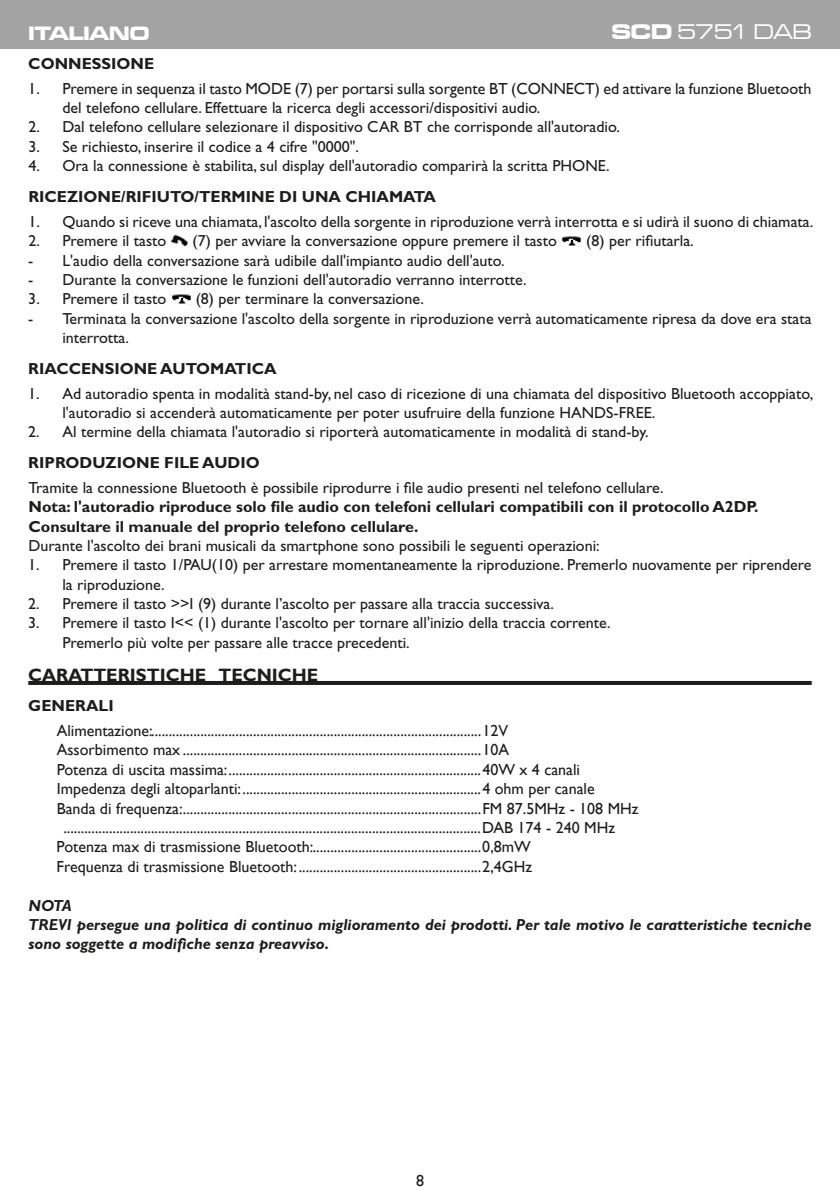
<style>
.page{position:relative;width:840px;height:1191px;background:#fff}
.page>*{position:absolute;margin:0;border:0;box-sizing:border-box;transform-origin:0 0}
.t1{font:22px "Microgramma D Medi Exte";letter-spacing:-.015em;color:#fff}
.t2{font:20px "Microgramma D Bold Exte";color:#fff}
.t3{font:700 18px "Gill Sans";color:#1d1d1b}
.t4{font:16px/19.2px "Gill Sans";color:#1d1d1b}
.t5{font:16px "Gill Sans";color:#1d1d1b}
.t6{font:700 16px/19.4px "Gill Sans";color:#1d1d1b}
.t7{font:italic 700 16px/19.2px "Gill Sans";color:#1d1d1b}
.s1{font-family:"Microgramma D Bold Exte"}
.s2{font-style:inherit}
</style>
<div class="page">
<div style="left:0;top:0;width:839px;height:48px;background:#a3a3a3"></div>
<hr style="left:28px;top:681px;width:783px;height:4px;background:#1d1d1b">
<img style="left:171px;top:235px;width:17px;height:11px">
<img style="left:561px;top:236px;width:20px;height:10px">
<img style="left:171px;top:294px;width:20px;height:10px">
<p class="t2" style="left:28px;top:20px;width:122px">ITALIANO</p>
<h1 class="t1" style="left:611px;top:18px;width:201px"><span class="s1">SCD</span> 5751 DAB</h1>
<p class="t6" style="left:28px;top:54px;width:127px">CONNESSIONE</p>
<p class="t4" style="left:62px;top:79px;width:750px;text-indent:-34px">1. <span class="s2">Premere in sequenza il tasto MODE (7) per portarsi sulla sorgente BT (CONNECT) ed</span> attivare la funzione Bluetooth del telefono cellulare. Effettuare la ricerca degli accessori/dispositivi audio.</p>
<p class="t4" style="left:28px;top:117px;width:592px">2. Dal telefono cellulare selezionare il dispositivo CAR BT che corrisponde all'autoradio.</p>
<p class="t4" style="left:28px;top:137px;width:332px">3. Se richiesto, inserire il codice a 4 cifre "0000".</p>
<p class="t4" style="left:28px;top:156px;width:582px">4. Ora la connessione è stabilita, sul display dell'autoradio comparirà la scritta PHONE.</p>
<p class="t6" style="left:28px;top:187px;width:409px">RICEZIONE/RIFIUTO/TERMINE DI UNA CHIAMATA</p>
<p class="t4" style="left:28px;top:212px;width:785px">1. Quando si riceve una chiamata, l'ascolto della sorgente in riproduzione verrà interrotta e si udirà il suono di chiamata.</p>
<p class="t4" style="left:28px;top:231px;width:139px">2. Premere il tasto</p>
<p class="t4" style="left:192px;top:231px;width:365px">(7) per avviare la conversazione oppure premere il tasto</p>
<p class="t4" style="left:586px;top:231px;width:109px">(8) per rifiutarla.</p>
<p class="t4" style="left:28px;top:251px;width:477px">- L'audio della conversazione sarà udibile dall'impianto audio dell'auto.</p>
<p class="t4" style="left:28px;top:270px;width:499px">- Durante la conversazione le funzioni dell'autoradio verranno interrotte.</p>
<p class="t4" style="left:28px;top:289px;width:139px">3. Premere il tasto</p>
<p class="t4" style="left:196px;top:289px;width:229px">(8) per terminare la conversazione.</p>
<p class="t4" style="left:62px;top:309px;width:750px;text-indent:-34px">- Terminata la conversazione l'ascolto della sorgente in riproduzione verrà automaticamente ripresa da dove era stata interrotta.</p>
<p class="t6" style="left:28px;top:358px;width:250px">RIACCENSIONE AUTOMATICA</p>
<p class="t4" style="left:62px;top:384px;width:751px;text-indent:-34px">1. Ad autoradio spenta in modalità stand-by, nel caso di ricezione di una chiamata del dispositivo Bluetooth accoppiato, l'autoradio si accenderà automaticamente per poter usufruire della funzione HANDS-FREE.</p>
<p class="t4" style="left:28px;top:422px;width:621px">2. Al termine della chiamata l'autoradio si riporterà automaticamente in modalità di stand-by.</p>
<p class="t6" style="left:28px;top:453px;width:233px">RIPRODUZIONE FILE AUDIO</p>
<p class="t4" style="left:28px;top:478px;width:636px">Tramite la connessione Bluetooth è possibile riprodurre i file audio presenti nel telefono cellulare.</p>
<p class="t6" style="left:28px;top:497px;width:731px">Nota: l'autoradio riproduce solo file audio con telefoni cellulari compatibili con il protocollo A2DP.<br>Consultare il manuale del proprio telefono cellulare.</p>
<p class="t4" style="left:28px;top:536px;width:572px">Durante l'ascolto dei brani musicali da smartphone sono possibili le seguenti operazioni:</p>
<p class="t4" style="left:62px;top:555px;width:750px;text-indent:-34px">1. Premere il tasto 1/PAU(10) per arrestare momentaneamente la riproduzione. Premerlo nuovamente per riprendere la riproduzione.</p>
<p class="t4" style="left:28px;top:594px;width:526px">2. Premere il tasto &gt;&gt;I (9) durante l’ascolto per passare alla traccia successiva.</p>
<p class="t4" style="left:62px;top:613px;width:549px;text-indent:-34px">3. Premere il tasto I&lt;&lt; (1) durante l'ascolto per tornare all'inizio della traccia corrente.<br>Premerlo più volte per passare alle tracce precedenti.</p>
<p class="t3" style="left:28px;top:664px;width:291px">CARATTERISTICHE TECNICHE</p>
<p class="t6" style="left:28px;top:696px;width:87px">GENERALI</p>
<p class="t5" style="left:57px;top:721px;width:452px">Alimentazione:..............................................................................................12V</p>
<p class="t5" style="left:57px;top:740px;width:453px">Assorbimento max .....................................................................................10A</p>
<p class="t5" style="left:57px;top:760px;width:524px">Potenza di uscita massima:........................................................................40W x 4 canali</p>
<p class="t5" style="left:57px;top:779px;width:539px">Impedenza degli altoparlanti:....................................................................4 ohm per canale</p>
<p class="t5" style="left:57px;top:799px;width:583px">Banda di frequenza:.....................................................................................FM 87.5MHz - 108 MHz</p>
<p class="t5" style="left:63px;top:818px;width:553px">.......................................................................................................................DAB 174 - 240 MHz</p>
<p class="t5" style="left:57px;top:837px;width:475px">Potenza max di trasmissione Bluetooth:................................................0,8mW</p>
<p class="t5" style="left:57px;top:857px;width:476px">Frequenza di trasmissione Bluetooth:....................................................2,4GHz</p>
<p class="t7" style="left:28px;top:895px;width:784px">NOTA<br>TREVI persegue una politica di continuo miglioramento dei prodotti. Per tale motivo le caratteristiche tecniche sono soggette a modifiche senza preavviso.</p>
<p class="t5" style="left:416px;top:1171px;width:9px">8</p>
</div>
